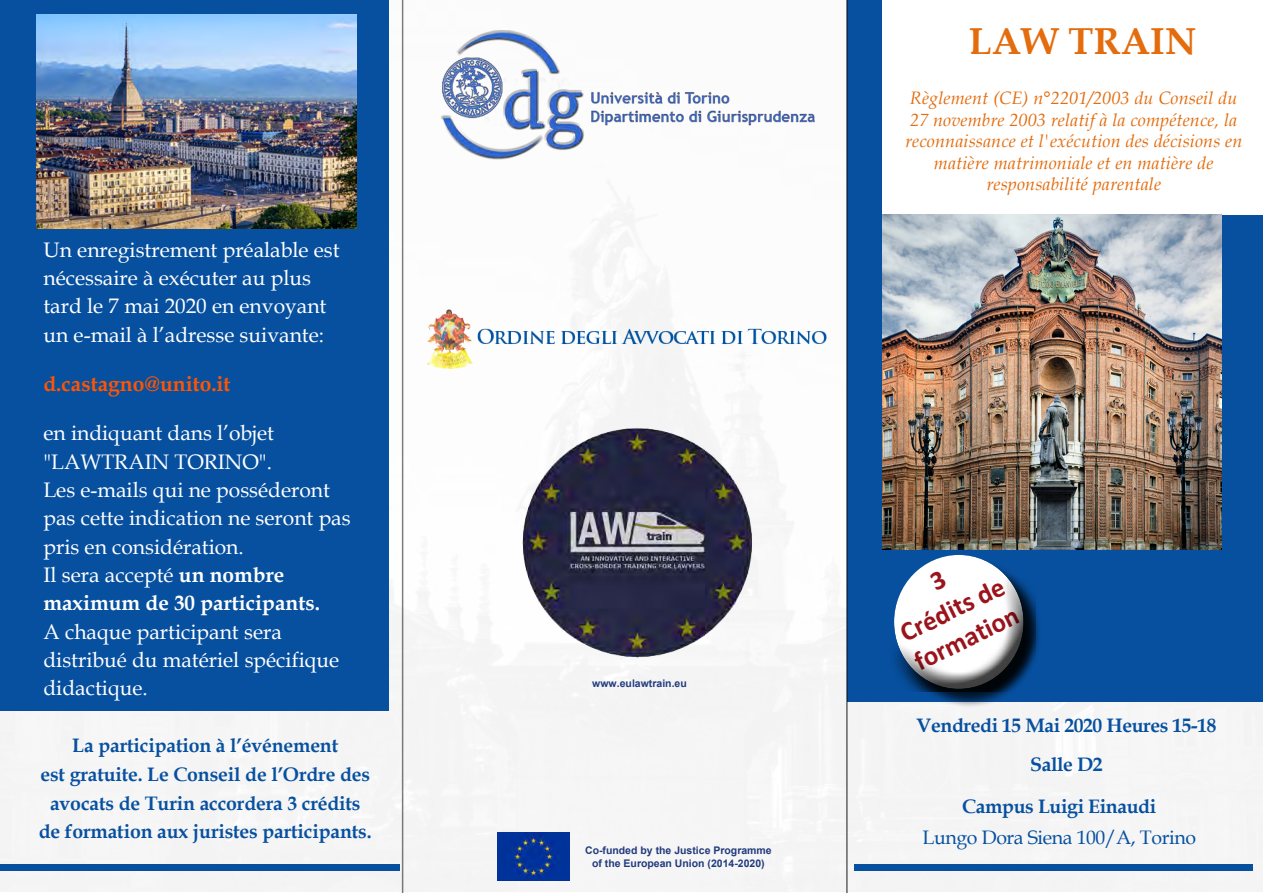
<style>
.page{position:relative;width:1263px;height:893px;background:#fff}
.page>*{position:absolute;margin:0;border:0;box-sizing:border-box;transform-origin:0 0}
.t1{font:700 37.5px "Book Antiqua";letter-spacing:.005em;color:#e46c0d}
.t2{font:700 27px/32.4px "Calibri";color:#9b141b;text-align:center}
.t3{font:21px/28.3px "Book Antiqua";color:#fff}
.t4{font:700 21px "Book Antiqua";color:#f50}
.t5{font:700 19.5px/28.7px "Book Antiqua";letter-spacing:-.01em;color:#07509f;text-align:center}
.t6{font:19.5px "Book Antiqua";letter-spacing:-.02em;color:#07509f}
.t7{font:italic 18px/21.6px "Book Antiqua";letter-spacing:.01em;color:#e36c0d;text-align:center}
.t8{font:700 10.5px/12.6px "Arial";color:#223b7d;text-align:center}
.s1{font-weight:700}
</style>
<div class="page">
<div style="left:0;top:0;width:1263px;height:891px;background:#f6f6f6"></div>
<div style="left:848px;top:0;width:415px;height:701px;background:#07509f"></div>
<div style="left:882px;top:0;width:381px;height:214px;background:#fff"></div>
<div style="left:896px;top:557px;width:146px;height:150px;background:#000;opacity:.75"></div>
<div style="left:880px;top:545px;width:147px;height:120px;background:#fff;opacity:.75"></div>
<div style="left:0;top:0;width:389px;height:710px;background:#07509f"></div>
<hr style="left:402px;top:0;width:1px;height:893px;background:#000">
<hr style="left:846px;top:0;width:2px;height:893px;background:#000">
<img style="left:497px;top:832px;width:72px;height:48px">
<img style="left:520px;top:424px;width:234px;height:235px">
<div style="left:0;top:864px;width:399px;height:6px;background:#074f9f"></div>
<div style="left:854px;top:864px;width:399px;height:6px;background:#074f9f"></div>
<img style="left:427px;top:310px;width:410px;height:59px">
<div style="left:890px;top:574px;width:145px;height:117px;background:#000;opacity:.75"></div>
<img style="left:882px;top:215px;width:339px;height:334px">
<img style="left:439px;top:31px;width:375px;height:129px">
<img style="left:37px;top:15px;width:320px;height:214px">
<p class="t3" style="left:43px;top:235px;width:298px">Un enregistrement préalable est nécessaire à exécuter au plus tard le 7 mai 2020 en envoyant un e-mail à l’adresse suivante:</p>
<p class="t4" style="left:43px;top:370px;width:189px">d.castagno@unito.it</p>
<p class="t3" style="left:43px;top:419px;width:309px">en indiquant dans l’objet "LAWTRAIN TORINO".<br>Les e-mails qui ne posséderont pas cette indication ne seront pas pris en considération.<br>Il sera accepté <span class="s1">un nombre maximum de 30 participants.</span></p>
<p class="t3" style="left:43px;top:617px;width:297px">A chaque participant sera distribué du matériel spécifique didactique.</p>
<p class="t5" style="left:39px;top:731px;width:334px">La participation à l’événement<br>est gratuite. Le Conseil de l’Ordre des avocats de Turin accordera 3 crédits de formation aux juristes participants.</p>
<h1 class="t1" style="left:969px;top:16px;width:229px">LAW TRAIN</h1>
<p class="t7" style="left:905px;top:87px;width:339px">Règlement (CE) n°2201/2003 du Conseil du 27 novembre 2003 relatif à la compétence, la reconnaissance et l'exécution des décisions en matière matrimoniale et en matière de responsabilité parentale</p>
<p class="t8" style="left:592px;top:677px;width:96px">www.eulawtrain.eu</p>
<p class="t8" style="left:585px;top:844px;width:188px">Co-funded by the Justice Programme of the European Union (2014-2020)</p>
<p class="t2" style="left:880px;top:590px;width:114px;rotate:-26deg">3<br>Crédits de formation</p>
<p class="t5" style="left:916px;top:707px;width:302px;line-height:38.2px">Vendredi 15 Mai 2020 Heures 15-18<br>Salle D2</p>
<p class="t5" style="left:962px;top:792px;width:196px">Campus Luigi Einaudi</p>
<p class="t6" style="left:923px;top:824px;width:275px">Lungo Dora Siena 100/A, Torino</p>
</div>
